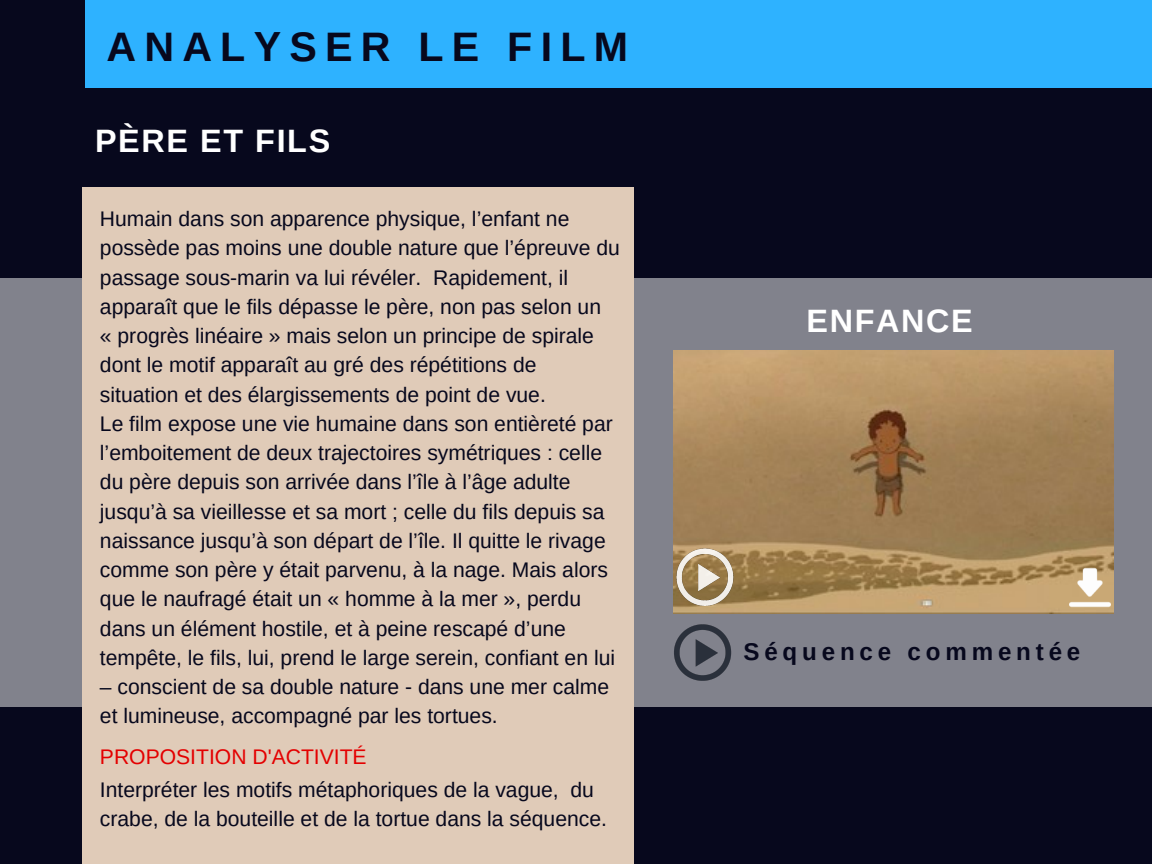
<style>
.page{position:relative;width:1152px;height:864px;background:#07081d}
.page>*{position:absolute;margin:0;border:0;box-sizing:border-box;transform-origin:0 0}
.t1{font:700 41.25px "Arimo";letter-spacing:.2em;color:#07081d}
.t2{font:700 32.4px "Arimo";letter-spacing:.05em;color:#fff}
.t3{font:700 24.15px "Arimo";letter-spacing:.2em;color:#07081d}
.t4{font:21.15px/29.2px "Arimo";color:#07081d}
.t5{font:21.15px "Arimo";color:#e40000}
</style>
<div class="page">
<div style="left:0;top:278px;width:1152px;height:429px;background:#81828c"></div>
<img style="left:673px;top:351px;width:440px;height:263px">
<div style="left:82px;top:187px;width:551px;height:677px;background:#e0cbb8"></div>
<div style="left:85px;top:0;width:1067px;height:87px;background:#2eb2ff"></div>
<img style="left:673px;top:545px;width:73px;height:67px">
<img style="left:674px;top:624px;width:58px;height:57px">
<img style="left:1070px;top:567px;width:40px;height:41px">
<h1 class="t1" style="left:106px;top:24px;width:523px">ANALYSER LE FILM</h1>
<h2 class="t2" style="left:95px;top:122px;width:237px">PÈRE ET FILS</h2>
<p class="t4" style="left:100px;top:204px;width:521px">Humain dans son apparence physique, l’enfant ne possède pas moins une double nature que l’épreuve du passage sous-marin va lui révéler. Rapidement, il apparaît que le fils dépasse le père, non pas selon un<br>« progrès linéaire » mais selon un principe de spirale dont le motif apparaît au gré des répétitions de situation et des élargissements de point de vue.<br>Le film expose une vie humaine dans son entièreté par l’emboitement de deux trajectoires symétriques : celle du père depuis son arrivée dans l’île à l’âge adulte jusqu’à sa vieillesse et sa mort ; celle du fils depuis sa naissance jusqu’à son départ de l’île. Il quitte le rivage comme son père y était parvenu, à la nage. Mais alors que le naufragé était un « homme à la mer », perdu dans un élément hostile, et à peine rescapé d’une tempête, le fils, lui, prend le large serein, confiant en lui</p>
<p class="t4" style="left:100px;top:672px;width:511px">– conscient de sa double nature - dans une mer calme et lumineuse, accompagné par les tortues.</p>
<p class="t5" style="left:100px;top:745px;width:268px">PROPOSITION D'ACTIVITÉ</p>
<p class="t4" style="left:100px;top:775px;width:509px">Interpréter les motifs métaphoriques de la vague, du crabe, de la bouteille et de la tortue dans la séquence.</p>
<h2 class="t2" style="left:807px;top:303px;width:168px">ENFANCE</h2>
<p class="t3" style="left:743px;top:638px;width:338px">Séquence commentée</p>
</div>
